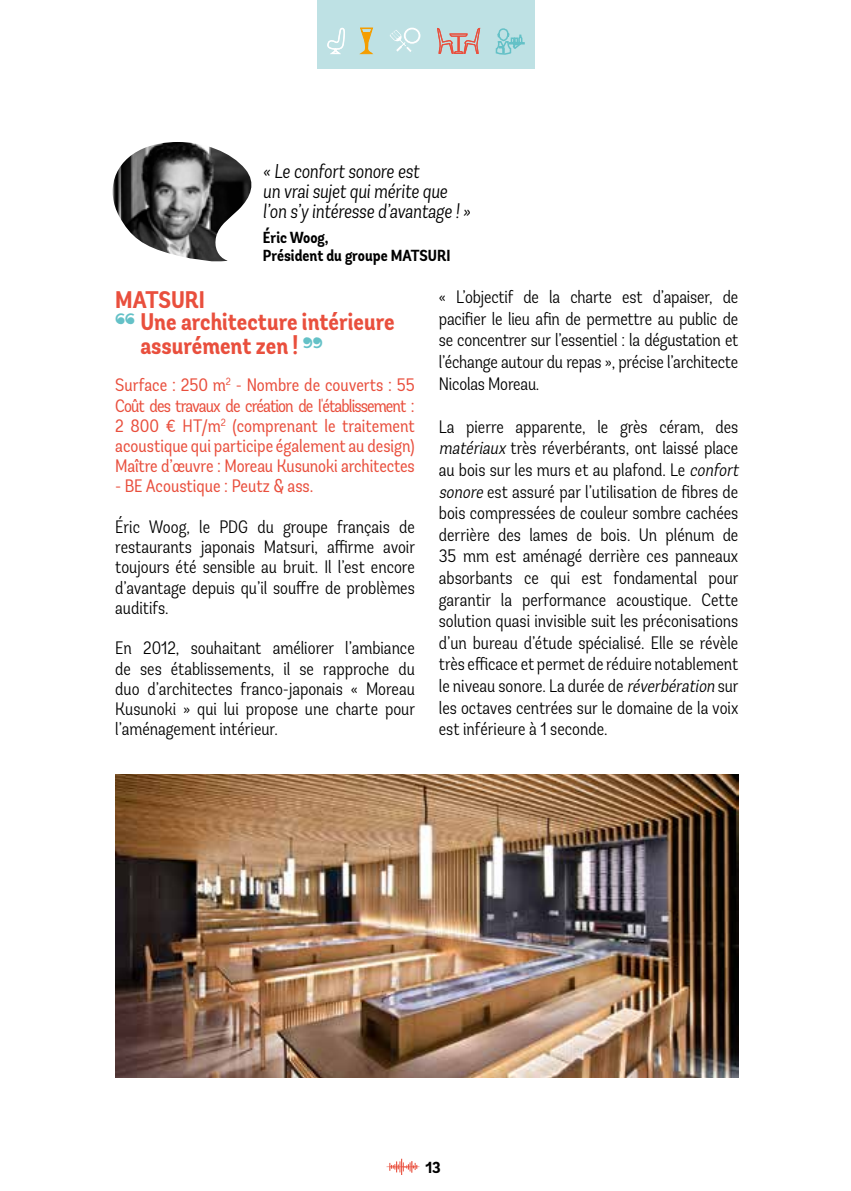
<style>
.page{position:relative;width:851px;height:1191px;background:#fff}
.page>*{position:absolute;margin:0;border:0;box-sizing:border-box;transform-origin:0 0}
.t1{font:700 condensed 24px "Andes";color:#e94f3d}
.t2{font:italic 300 condensed 20px/20px "Andes";color:#000}
.t3{font:300 condensed 18px/21.6px "Andes";color:#000;text-align:justify}
.t4{font:condensed 18px/20.2px "Andes";letter-spacing:-.01em;color:#e94f3d;text-align:justify}
.t5{font:700 condensed 16px/18px "Andes";color:#000}
.s1{font-style:italic}
</style>
<div class="page">
<svg style="left:386px;top:1158px;width:33px;height:17px"></svg>
<div style="left:316px;top:0;width:218px;height:69px;background:#bee1e4"></div>
<svg style="left:495px;top:28px;width:30px;height:27px"></svg>
<svg style="left:437px;top:27px;width:44px;height:27px"></svg>
<svg style="left:327px;top:27px;width:18px;height:27px"></svg>
<svg style="left:390px;top:27px;width:31px;height:25px"></svg>
<svg style="left:360px;top:27px;width:13px;height:28px"></svg>
<img style="left:112px;top:142px;width:140px;height:120px">
<img style="left:115px;top:774px;width:623px;height:303px">
<p class="t2" style="left:263px;top:161px;width:209px">« Le confort sonore est<br>un vrai sujet qui mérite que l’on s’y intéresse d’avantage ! »</p>
<p class="t5" style="left:263px;top:229px;width:189px">Éric Woog,<br>Président du groupe MATSURI</p>
<h1 class="t1" style="left:115px;top:284px;width:91px">MATSURI</h1>
<h1 class="t1" style="left:115px;top:306px;width:281px"><sup>❝</sup> Une architecture intérieure</h1>
<h1 class="t1" style="left:140px;top:331px;width:184px">assurément zen ! <sup>❞</sup></h1>
<p class="t4" style="left:115px;top:375px;width:301px">Surface : 250 m<sup>2</sup> - Nombre de couverts : 55<br>Coût des travaux de création de l'établissement :<br>2 800 € HT/m<sup>2</sup> (comprenant le traitement acoustique qui participe également au design)<br>Maître d’œuvre : Moreau Kusunoki architectes</p>
<p class="t4" style="left:115px;top:476px;width:200px">- BE Acoustique : Peutz &amp; ass.</p>
<p class="t3" style="left:115px;top:516px;width:301px;line-height:20.2px">Éric Woog, le PDG du groupe français de restaurants japonais Matsuri, affirme avoir toujours été sensible au bruit. Il l’est encore d’avantage depuis qu’il souffre de problèmes auditifs.</p>
<p class="t3" style="left:115px;top:638px;width:301px;line-height:20.2px">En 2012, souhaitant améliorer l’ambiance de ses établissements, il se rapproche du duo d’architectes franco-japonais « Moreau Kusunoki » qui lui propose une charte pour l’aménagement intérieur.</p>
<p class="t3" style="left:439px;top:286px;width:301px">« L’objectif de la charte est d’apaiser, de pacifier le lieu afin de permettre au public de se concentrer sur l’essentiel : la dégustation et l’échange autour du repas », précise l’architecte Nicolas Moreau.</p>
<p class="t3" style="left:439px;top:416px;width:305px;text-align:left">La pierre apparente, le grès céram, des <span class="s1">matériaux</span> très réverbérants, ont laissé place au bois sur les murs et au plafond. Le <span class="s1">confort sonore</span> est assuré par l’utilisation de fibres de bois compressées de couleur sombre cachées derrière des lames de bois. Un plénum de 35 mm est aménagé derrière ces panneaux absorbants ce qui est fondamental pour garantir la performance acoustique. Cette solution quasi invisible suit les préconisations d’un bureau d’étude spécialisé. Elle se révèle très efficace et permet de réduire notablement le niveau sonore. La durée de <span class="s1">réverbération</span> sur les octaves centrées sur le domaine de la voix est inférieure à 1 seconde.</p>
<p class="t5" style="left:425px;top:1158px;width:17px">13</p>
</div>
